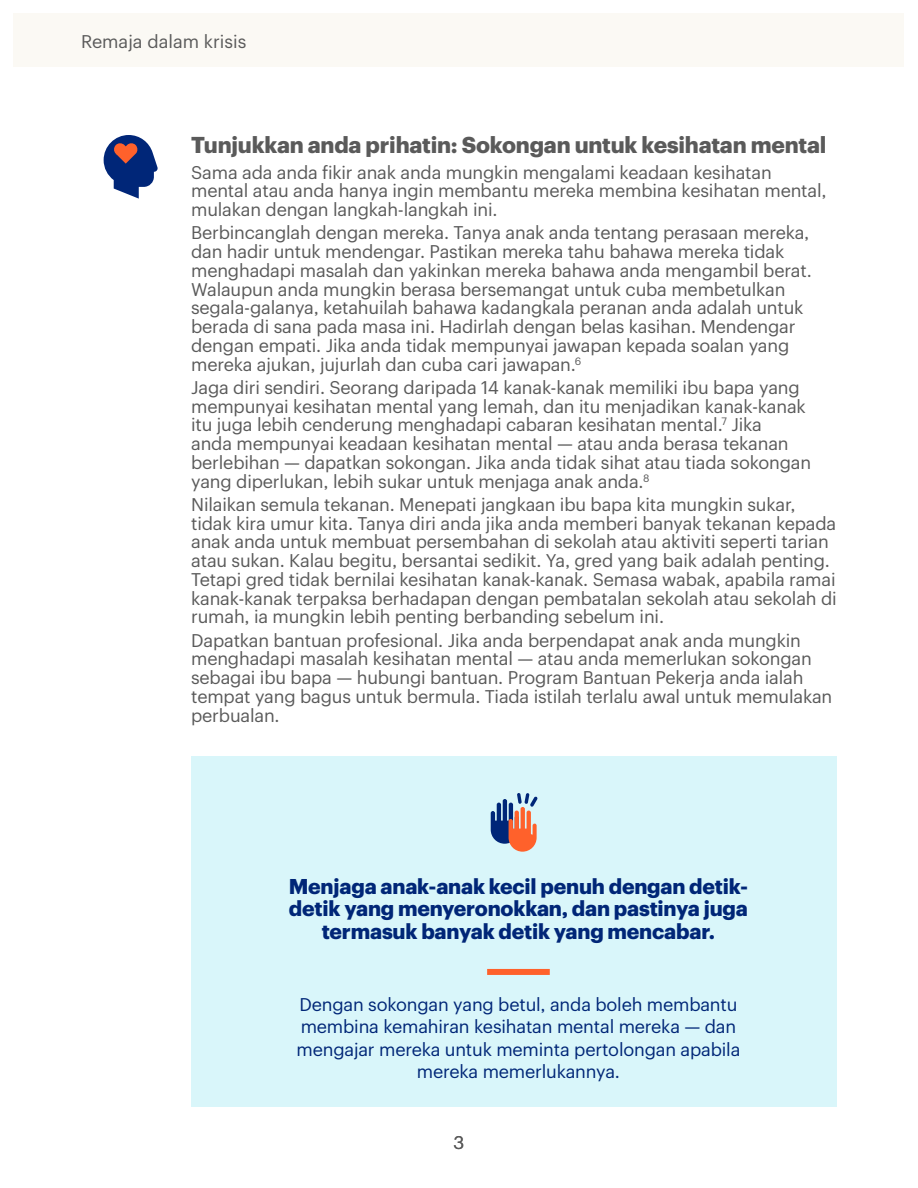
<style>
.page{position:relative;width:918px;height:1188px;background:#fff}
.page>*{position:absolute;margin:0;border:0;box-sizing:border-box;transform-origin:0 0}
.Section_Subhead{font:700 22.5px "Graphik UHG";letter-spacing:-.01em;color:#5a5a5a}
.Body{font:700 21px/22.5px "Graphik UHG";letter-spacing:-.01em;color:#002677;text-align:center}
.Body-2{font:18px/18.8px "Graphik UHG";letter-spacing:-.01em;color:#5a5a5a}
.Body-3{font:18px/22.5px "Graphik UHG";letter-spacing:-.01em;color:#002677;text-align:center}
</style>
<div class="page">
<svg style="left:648px;top:13px;width:203px;height:1px"></svg>
<div style="left:14px;top:14px;width:890px;height:54px;background:#fbf9f4"></div>
<div style="left:191px;top:756px;width:646px;height:351px;background:#d9f6fa"></div>
<div style="left:487px;top:969px;width:63px;height:6px;background:#ff612b"></div>
<svg style="left:491px;top:793px;width:47px;height:59px"></svg>
<svg style="left:104px;top:135px;width:54px;height:64px"></svg>
<p class="Body-2" style="left:81px;top:31px;width:167px">Remaja dalam krisis</p>
<p class="Section_Subhead" style="left:191px;top:128px;width:637px">Tunjukkan anda prihatin: Sokongan untuk kesihatan mental</p>
<p class="Body-2" style="left:191px;top:161px;width:637px">Sama ada anda fikir anak anda mungkin mengalami keadaan kesihatan mental atau anda hanya ingin membantu mereka membina kesihatan mental, mulakan dengan langkah-langkah ini.</p>
<p class="Body-2" style="left:191px;top:222px;width:622px">Berbincanglah dengan mereka. Tanya anak anda tentang perasaan mereka, dan hadir untuk mendengar. Pastikan mereka tahu bahawa mereka tidak menghadapi masalah dan yakinkan mereka bahawa anda mengambil berat.<br>Walaupun anda mungkin berasa bersemangat untuk cuba membetulkan segala-galanya, ketahuilah bahawa kadangkala peranan anda adalah untuk berada di sana pada masa ini. Hadirlah dengan belas kasihan. Mendengar dengan empati. Jika anda tidak mempunyai jawapan kepada soalan yang mereka ajukan, jujurlah dan cuba cari jawapan.<sup>6</sup></p>
<p class="Body-2" style="left:191px;top:377px;width:622px">Jaga diri sendiri. Seorang daripada 14 kanak-kanak memiliki ibu bapa yang mempunyai kesihatan mental yang lemah, dan itu menjadikan kanak-kanak itu juga lebih cenderung menghadapi cabaran kesihatan mental.<sup>7</sup> Jika<br>anda mempunyai keadaan kesihatan mental — atau anda berasa tekanan berlebihan — dapatkan sokongan. Jika anda tidak sihat atau tiada sokongan yang diperlukan, lebih sukar untuk menjaga anak anda.<sup>8</sup></p>
<p class="Body-2" style="left:191px;top:494px;width:647px">Nilaikan semula tekanan. Menepati jangkaan ibu bapa kita mungkin sukar, tidak kira umur kita. Tanya diri anda jika anda memberi banyak tekanan kepada anak anda untuk membuat persembahan di sekolah atau aktiviti seperti tarian atau sukan. Kalau begitu, bersantai sedikit. Ya, gred yang baik adalah penting.<br>Tetapi gred tidak bernilai kesihatan kanak-kanak. Semasa wabak, apabila ramai kanak-kanak terpaksa berhadapan dengan pembatalan sekolah atau sekolah di rumah, ia mungkin lebih penting berbanding sebelum ini.</p>
<p class="Body-2" style="left:191px;top:629px;width:643px">Dapatkan bantuan profesional. Jika anda berpendapat anak anda mungkin menghadapi masalah kesihatan mental — atau anda memerlukan sokongan sebagai ibu bapa — hubungi bantuan. Program Bantuan Pekerja anda ialah tempat yang bagus untuk bermula. Tiada istilah terlalu awal untuk memulakan perbualan.</p>
<p class="Body" style="left:289px;top:873px;width:461px">Menjaga anak-anak kecil penuh dengan detik&shy;detik yang menyeronokkan, dan pastinya juga termasuk banyak detik yang mencabar.</p>
<p class="Body-3" style="left:297px;top:992px;width:445px">Dengan sokongan yang betul, anda boleh membantu membina kemahiran kesihatan mental mereka — dan mengajar mereka untuk meminta pertolongan apabila mereka memerlukannya.</p>
<p class="Body-2" style="left:454px;top:1131px;width:12px">3</p>
</div>
